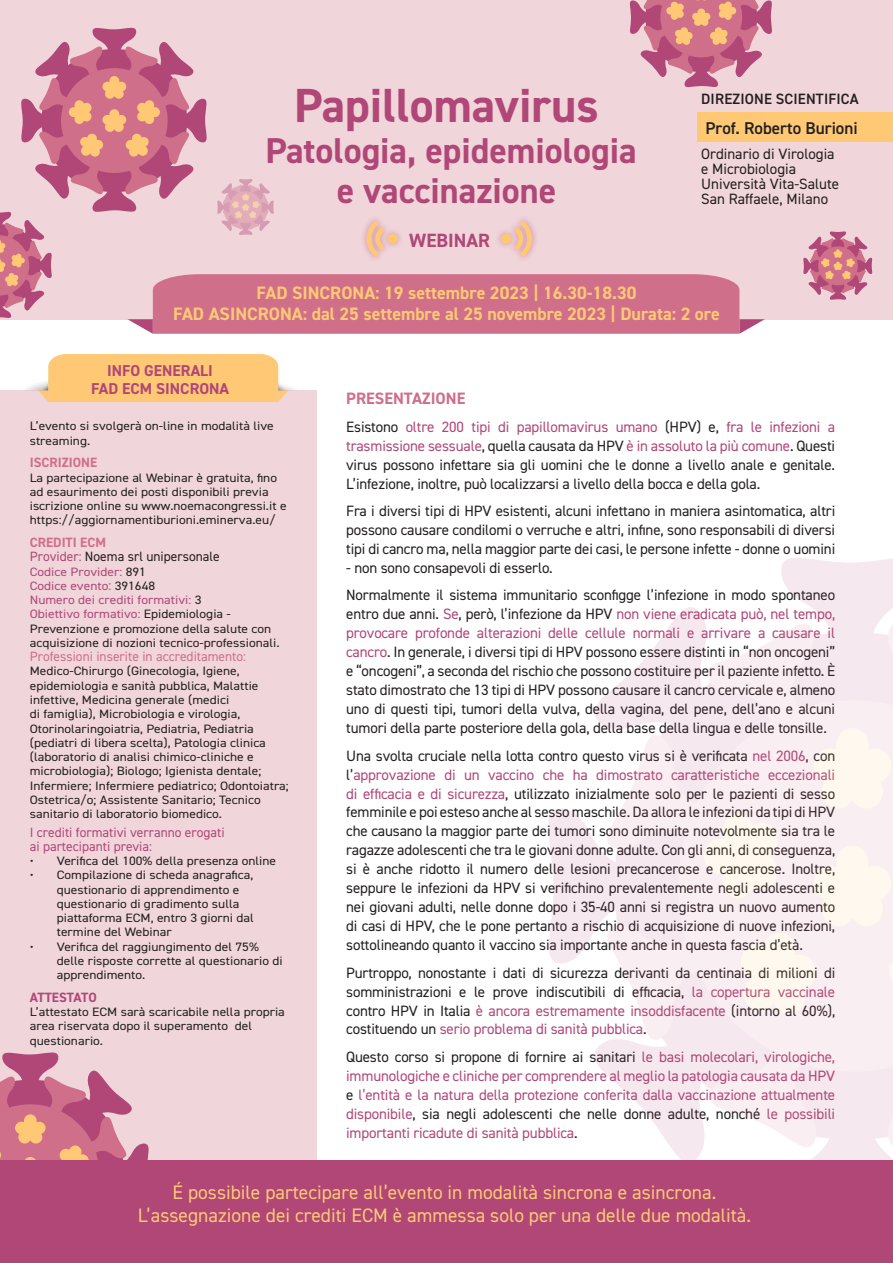
<style>
.page{position:relative;width:893px;height:1263px;background:#fff}
.page>*{position:absolute;margin:0;border:0;box-sizing:border-box;transform-origin:0 0}
.t1{font:700 48px "DIN2014";color:#b04777}
.t2{font:700 36px/40.5px "DIN2014";color:#b04777;text-align:center}
.Default{font:19.5px "DIN2014";color:#fec875}
.t3{font:700 19.2px "DIN2014";color:#b04777}
.t4{font:700 18px "DIN2014";color:#fec875}
.t5{font:600 17.1px "DIN2014";color:#231f20}
.t6{font:700 16.5px "DIN2014";color:#cf6f89}
.t7{font:700 15.75px "DIN2014";color:#b04777}
.t8{font:15px/18.9px "DIN2014";letter-spacing:-.01em;color:#231f20;text-align:justify}
.t9{font:15px/18.9px "DIN2014";letter-spacing:-.01em;color:#b04777;text-align:justify}
.t10{font:600 15px "DIN2014";letter-spacing:.01em;color:#231f20}
.Default-2{font:13.5px/14.2px "DIN2014";color:#b04777}
.t11{font:13.5px "DIN2014";color:#cf6f89}
.Default-3{font:13.5px "DIN2014";color:#231f20}
.Default-4{font:700 13.5px "DIN2014";color:#cf6f89}
.t12{font:700 13.5px "DIN2014";letter-spacing:-.005em;color:#b04777}
.Default-5{font:12.15px/14.2px "DIN2014";color:#231f20;scale:1.11 1}
.t13{font:12.15px "DIN2014";color:#b04777;scale:1.11 1}
.s1{color:#b04777}
.s2{color:#231f20}
.s3{font-size:13.5px}
</style>
<div class="page">
<div style="left:0;top:390px;width:316px;height:873px;background:#f0d5da"></div>
<svg style="left:38px;top:354px;width:250px;height:48px;background:#fdcb7f"></svg>
<div style="left:0;top:0;width:893px;height:320px;background:#f0d5da"></div>
<div style="left:698px;top:112px;width:195px;height:30px;background:#fec875"></div>
<svg style="left:547px;top:558px;width:346px;height:603px"></svg>
<svg style="left:803px;top:231px;width:70px;height:69px"></svg>
<svg style="left:0;top:0;width:772px;height:334px"></svg>
<svg style="left:0;top:1052px;width:153px;height:109px"></svg>
<div style="left:0;top:1161px;width:893px;height:102px;background:#b04777"></div>
<p class="t1" style="left:294px;top:74px;width:306px">Papillomavirus</p>
<p class="t2" style="left:265px;top:130px;width:373px">Patologia, epidemiologia e vaccinazione</p>
<p class="t3" style="left:409px;top:227px;width:82px">WEBINAR</p>
<p class="t10" style="left:701px;top:89px;width:159px">DIREZIONE SCIENTIFICA</p>
<p class="t5" style="left:705px;top:117px;width:154px">Prof. Roberto Burioni</p>
<p class="t8" style="left:701px;top:146px;width:135px;line-height:15px">Ordinario di Virologia e Microbiologia</p>
<p class="t8" style="left:701px;top:176px;width:139px;line-height:15px">Università Vita-Salute<br>San Raffaele, Milano</p>
<p class="t4" style="left:256px;top:281px;width:381px">FAD SINCRONA: 19 settembre 2023 | 16.30-18.30</p>
<p class="t4" style="left:173px;top:302px;width:548px">FAD ASINCRONA: dal 25 settembre al 25 novembre 2023 | Durata: 2 ore</p>
<p class="t7" style="left:107px;top:360px;width:107px">INFO GENERALI</p>
<p class="t7" style="left:91px;top:378px;width:139px">FAD ECM SINCRONA</p>
<p class="Default-5" style="left:30px;top:419px;width:221px">L’evento si svolgerà on-line in modalità live streaming.</p>
<p class="Default-4" style="left:30px;top:454px;width:69px">ISCRIZIONE</p>
<p class="Default-5" style="left:30px;top:470px;width:233px">La partecipazione al Webinar è gratuita, fino ad esaurimento dei posti disponibili previa iscrizione online su www.noemacongressi.it e https://aggiornamentiburioni.eminerva.eu/</p>
<p class="Default-4" style="left:30px;top:534px;width:78px">CREDITI ECM</p>
<p class="Default-3" style="left:30px;top:548px;width:192px"><span class="s1">Provider:</span> Noema srl unipersonale</p>
<p class="t13" style="left:30px;top:564px;width:106px">Codice Provider: <span class="s2">891</span></p>
<p class="t13" style="left:30px;top:578px;width:114px">Codice evento<span class="s3">:</span> <span class="s2">391648</span></p>
<p class="t13" style="left:30px;top:592px;width:156px">Numero dei crediti formativi: <span class="s2">3</span></p>
<p class="Default-5" style="left:30px;top:607px;width:227px"><span class="s1">Obiettivo formativo:</span> Epidemiologia -<br>Prevenzione e promozione della salute con acquisizione di nozioni tecnico-professionali.</p>
<p class="t11" style="left:30px;top:648px;width:218px">Professioni inserite in accreditamento:</p>
<p class="Default-5" style="left:30px;top:664px;width:235px">Medico-Chirurgo (Ginecologia, Igiene, epidemiologia e sanità pubblica, Malattie infettive, Medicina generale (medici<br>di famiglia), Microbiologia e virologia, Otorinolaringoiatria, Pediatria, Pediatria (pediatri di libera scelta), Patologia clinica (laboratorio di analisi chimico-cliniche e microbiologia); Biologo; Igienista dentale; Infermiere; Infermiere pediatrico; Odontoiatra; Ostetrica/o; Assistente Sanitario; Tecnico sanitario di laboratorio biomedico.</p>
<p class="Default-2" style="left:30px;top:824px;width:196px">I crediti formativi verranno erogati ai partecipanti previa:</p>
<p class="Default-5" style="left:30px;top:853px;width:223px">• Verifica del 100% della presenza online</p>
<p class="Default-5" style="left:57px;top:868px;width:179px;text-indent:-27px">• Compilazione di scheda anagrafica, questionario di apprendimento e questionario di gradimento sulla piattaforma ECM, entro 3 giorni dal termine del Webinar</p>
<p class="Default-5" style="left:57px;top:939px;width:205px;text-indent:-27px">• Verifica del raggiungimento del 75% delle risposte corrette al questionario di apprendimento.</p>
<p class="t12" style="left:30px;top:988px;width:68px">ATTESTATO</p>
<p class="Default-5" style="left:30px;top:1004px;width:231px">L’attestato ECM sarà scaricabile nella propria area riservata dopo il superamento del questionario.</p>
<p class="t6" style="left:346px;top:388px;width:121px">PRESENTAZIONE</p>
<p class="t8" style="left:346px;top:417px;width:490px">Esistono <span class="s1">oltre 200 tipi di papillomavirus umano</span> (HPV) e, <span class="s1">fra le infezioni a trasmissione sessuale</span>, quella causata da HPV <span class="s1">è in assoluto la più comune</span>. Questi virus possono infettare sia gli uomini che le donne a livello anale e genitale.<br>L’infezione, inoltre, può localizzarsi a livello della bocca e della gola.</p>
<p class="t8" style="left:346px;top:501px;width:491px">Fra i diversi tipi di HPV esistenti, alcuni infettano in maniera asintomatica, altri possono causare condilomi o verruche e altri, infine, sono responsabili di diversi tipi di cancro ma, nella maggior parte dei casi, le persone infette - donne o uomini</p>
<p class="t8" style="left:346px;top:558px;width:208px">- non sono consapevoli di esserlo.</p>
<p class="t8" style="left:346px;top:585px;width:491px">Normalmente il sistema immunitario sconfigge l’infezione in modo spontaneo entro due anni. <span class="s1">Se</span>, però, l’infezione da HPV <span class="s1">non viene eradicata può, nel tempo, provocare profonde alterazioni delle cellule normali e arrivare a causare il cancro</span>. In generale, i diversi tipi di HPV possono essere distinti in “non oncogeni” e “oncogeni”, a seconda del rischio che possono costituire per il paziente infetto. È stato dimostrato che 13 tipi di HPV possono causare il cancro cervicale e, almeno uno di questi tipi, tumori della vulva, della vagina, del pene, dell’ano e alcuni tumori della parte posteriore della gola, della base della lingua e delle tonsille.</p>
<p class="t8" style="left:346px;top:746px;width:491px">Una svolta cruciale nella lotta contro questo virus si è verificata <span class="s1">nel 2006</span>, con l’<span class="s1">approvazione di un vaccino che ha dimostrato caratteristiche eccezionali di efficacia e di sicurezza</span>, utilizzato inizialmente solo per le pazienti di sesso femminile e poi esteso anche al sesso maschile. Da allora le infezioni da tipi di HPV che causano la maggior parte dei tumori sono diminuite notevolmente sia tra le ragazze adolescenti che tra le giovani donne adulte. Con gli anni, di conseguenza, si è anche ridotto il numero delle lesioni precancerose e cancerose. Inoltre, seppure le infezioni da HPV si verifichino prevalentemente negli adolescenti e nei giovani adulti, nelle donne dopo i 35-40 anni si registra un nuovo aumento di casi di HPV, che le pone pertanto a rischio di acquisizione di nuove infezioni, sottolineando quanto il vaccino sia importante anche in questa fascia d’età.</p>
<p class="t8" style="left:346px;top:963px;width:491px">Purtroppo, nonostante i dati di sicurezza derivanti da centinaia di milioni di somministrazioni e le prove indiscutibili di efficacia, <span class="s1">la copertura vaccinale </span>contro HPV in Italia <span class="s1">è ancora estremamente insoddisfacente</span> (intorno al 60%), costituendo un <span class="s1">serio problema di sanità pubblica</span>.</p>
<p class="t9" style="left:346px;top:1047px;width:490px"><span class="s2">Questo corso si propone di fornire ai sanitari</span> le basi molecolari, virologiche, immunologiche e cliniche per comprendere al meglio la patologia causata da HPV <span class="s2">e</span> l’entità e la natura della protezione conferita dalla vaccinazione attualmente disponibile<span class="s2">, sia negli adolescenti che nelle donne adulte, nonché</span> le possibili importanti ricadute di sanità pubblica<span class="s2">.</span></p>
<p class="Default" style="left:173px;top:1180px;width:545px">É possibile partecipare all’evento in modalità sincrona e asincrona.</p>
<p class="Default" style="left:138px;top:1203px;width:615px">L’assegnazione dei crediti ECM è ammessa solo per una delle due modalità.</p>
</div>
